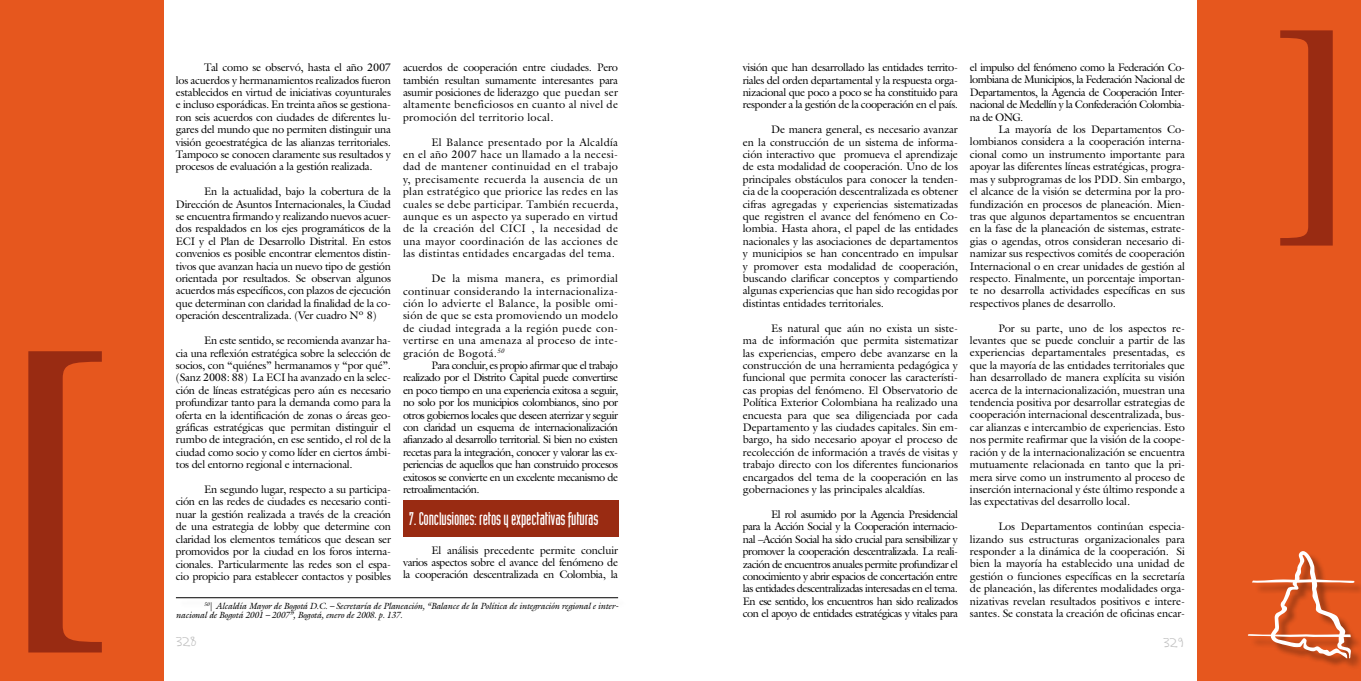
<style>
.page{position:relative;width:1361px;height:681px;background:#fff}
.page>*{position:absolute;margin:0;border:0;box-sizing:border-box;transform-origin:0 0}
.t1{font:600 350px "Times";color:#992b12}
.t2{font:600 250px "Times";color:#992b12}
.t3{font:18px "Industria Solid";letter-spacing:-.01em;color:#fff}
.t4{font:11px/12.4px "Galliard";letter-spacing:-.025em;color:#000;text-align:justify}
.t5{font:11px "Montevideo JTG";color:#c2c2c2}
.t6{font:italic 9px/9px "Galliard";letter-spacing:-.025em;color:#000}
</style>
<div class="page">
<div style="left:403px;top:500px;width:215px;height:36px;background:#992b12"></div>
<div style="left:0;top:0;width:164px;height:680px;background:#e6571e"></div>
<div style="left:1197px;top:0;width:164px;height:680px;background:#e6571e"></div>
<div style="left:1249px;top:552px;width:112px;height:117px;background:#000;opacity:.39"></div>
<hr style="left:176px;top:597px;width:442px;height:1px;background:#000">
<svg style="left:1249px;top:552px;width:105px;height:106px"></svg>
<h1 class="t1" style="left:2px;top:262px;width:118px">[</h1>
<p class="t4" style="left:176px;top:61px;width:217px;text-indent:28px">Tal como se observó, hasta el año 2007 los acuerdos y hermanamientos realizados fueron establecidos en virtud de iniciativas coyunturales e incluso esporádicas. En treinta años se gestiona&shy;ron seis acuerdos con ciudades de diferentes lu&shy;gares del mundo que no permiten distinguir una visión geoestratégica de las alianzas territoriales.<br>Tampoco se conocen claramente sus resultados y procesos de evaluación a la gestión realizada.</p>
<p class="t4" style="left:176px;top:185px;width:217px;text-indent:28px">En la actualidad, bajo la cobertura de la Dirección de Asuntos Internacionales, la Ciudad se encuentra firmando y realizando nuevos acuer&shy;dos respaldados en los ejes programáticos de la ECI y el Plan de Desarrollo Distrital. En estos convenios es posible encontrar elementos distin&shy;tivos que avanzan hacia un nuevo tipo de gestión orientada por resultados. Se observan algunos acuerdos más específicos, con plazos de ejecución que determinan con claridad la finalidad de la co&shy;operación descentralizada. (Ver cuadro Nº 8)</p>
<p class="t4" style="left:176px;top:334px;width:217px;text-indent:28px">En este sentido, se recomienda avanzar ha&shy;cia una reflexión estratégica sobre la selección de socios, con “quiénes” hermanamos y “por qué”. (Sanz 2008: 88) La ECI ha avanzado en la selec&shy;ción de líneas estratégicas pero aún es necesario profundizar tanto para la demanda como para la oferta en la identificación de zonas o áreas geo&shy;gráficas estratégicas que permitan distinguir el rumbo de integración, en ese sentido, el rol de la ciudad como socio y como líder en ciertos ámbi&shy;tos del entorno regional e internacional.</p>
<p class="t4" style="left:176px;top:482px;width:217px;text-indent:28px">En segundo lugar, respecto a su participa&shy;ción en las redes de ciudades es necesario conti&shy;nuar la gestión realizada a través de la creación de una estrategia de lobby que determine con claridad los elementos temáticos que desean ser promovidos por la ciudad en los foros interna&shy;cionales. Particularmente las redes son el espa&shy;cio propicio para establecer contactos y posibles</p>
<p class="t4" style="left:403px;top:61px;width:217px">acuerdos de cooperación entre ciudades. Pero también resultan sumamente interesantes para asumir posiciones de liderazgo que puedan ser altamente beneficiosos en cuanto al nivel de promoción del territorio local.</p>
<p class="t4" style="left:403px;top:135px;width:217px;text-indent:28px">El Balance presentado por la Alcaldía en el año 2007 hace un llamado a la necesi&shy;dad de mantener continuidad en el trabajo y, precisamente recuerda la ausencia de un plan estratégico que priorice las redes en las cuales se debe participar. También recuerda, aunque es un aspecto ya superado en virtud de la creación del CICI , la necesidad de una mayor coordinación de las acciones de las distintas entidades encargadas del tema.</p>
<p class="t4" style="left:403px;top:272px;width:217px;text-indent:28px">De la misma manera, es primordial continuar considerando la internacionaliza&shy;ción lo advierte el Balance, la posible omi&shy;sión de que se esta promoviendo un modelo de ciudad integrada a la región puede con&shy;vertirse en una amenaza al proceso de inte&shy;gración de Bogotá.<sup>50</sup></p>
<p class="t4" style="left:403px;top:359px;width:217px;text-indent:28px">Para concluir, es propio afirmar que el trabajo realizado por el Distrito Capital puede convertirse en poco tiempo en una experiencia exitosa a seguir, no solo por los municipios colombianos, sino por otros gobiernos locales que deseen aterrizar y seguir con claridad un esquema de internacionalización afianzado al desarrollo territorial. Si bien no existen recetas para la integración, conocer y valorar las ex&shy;periencias de aquellos que han construido procesos exitosos se convierte en un excelente mecanismo de retroalimentación.</p>
<h3 class="t3" style="left:409px;top:508px;width:191px">7. Conclusiones: retos y expectativas futuras</h3>
<p class="t4" style="left:403px;top:543px;width:217px;text-indent:28px">El análisis precedente permite concluir varios aspectos sobre el avance del fenómeno de la cooperación descentralizada en Colombia, la</p>
<p class="t6" style="left:176px;top:601px;width:444px;text-indent:28px"><sup>50</sup>| Alcaldía Mayor de Bogotá D.C. – Secretaría de Planeación, “Balance de la Política de integración regional e inter&shy;nacional de Bogotá 2001 – 2007”, Bogotá, enero de 2008. p. 137.</p>
<p class="t4" style="left:743px;top:61px;width:217px">visión que han desarrollado las entidades territo&shy;riales del orden departamental y la respuesta orga&shy;nizacional que poco a poco se ha constituido para responder a la gestión de la cooperación en el país.</p>
<p class="t4" style="left:743px;top:123px;width:217px;text-indent:28px">De manera general, es necesario avanzar en la construcción de un sistema de informa&shy;ción interactivo que promueva el aprendizaje de esta modalidad de cooperación. Uno de los principales obstáculos para conocer la tenden&shy;cia de la cooperación descentralizada es obtener cifras agregadas y experiencias sistematizadas que registren el avance del fenómeno en Co&shy;lombia. Hasta ahora, el papel de las entidades nacionales y las asociaciones de departamentos y municipios se han concentrado en impulsar y promover esta modalidad de cooperación, buscando clarificar conceptos y compartiendo algunas experiencias que han sido recogidas por distintas entidades territoriales.</p>
<p class="t4" style="left:743px;top:321px;width:217px;text-indent:28px">Es natural que aún no exista un siste&shy;ma de información que permita sistematizar las experiencias, empero debe avanzarse en la construcción de una herramienta pedagógica y funcional que permita conocer las característi&shy;cas propias del fenómeno. El Observatorio de Política Exterior Colombiana ha realizado una encuesta para que sea diligenciada por cada Departamento y las ciudades capitales. Sin em&shy;bargo, ha sido necesario apoyar el proceso de recolección de información a través de visitas y trabajo directo con los diferentes funcionarios encargados del tema de la cooperación en las gobernaciones y las principales alcaldías.</p>
<p class="t4" style="left:743px;top:507px;width:217px;text-indent:28px">El rol asumido por la Agencia Presidencial para la Acción Social y la Cooperación internacio&shy;nal –Acción Social ha sido crucial para sensibilizar y promover la cooperación descentralizada. La reali&shy;zación de encuentros anuales permite profundizar el conocimiento y abrir espacios de concertación entre las entidades descentralizadas interesadas en el tema.<br>En ese sentido, los encuentros han sido realizados con el apoyo de entidades estratégicas y vitales para</p>
<p class="t4" style="left:970px;top:61px;width:217px">el impulso del fenómeno como la Federación Co&shy;lombiana de Municipios, la Federación Nacional de Departamentos, la Agencia de Cooperación Inter&shy;nacional de Medellín y la Confederación Colombia&shy;na de ONG.</p>
<p class="t4" style="left:970px;top:123px;width:217px;text-indent:28px">La mayoría de los Departamentos Co&shy;lombianos considera a la cooperación interna&shy;cional como un instrumento importante para apoyar las diferentes líneas estratégicas, progra&shy;mas y subprogramas de los PDD. Sin embargo, el alcance de la visión se determina por la pro&shy;fundización en procesos de planeación. Mien&shy;tras que algunos departamentos se encuentran en la fase de la planeación de sistemas, estrate&shy;gias o agendas, otros consideran necesario di&shy;namizar sus respectivos comités de cooperación Internacional o en crear unidades de gestión al respecto. Finalmente, un porcentaje importan&shy;te no desarrolla actividades específicas en sus respectivos planes de desarrollo.</p>
<p class="t4" style="left:970px;top:321px;width:217px;text-indent:28px">Por su parte, uno de los aspectos re&shy;levantes que se puede concluir a partir de las experiencias departamentales presentadas, es que la mayoría de las entidades territoriales que han desarrollado de manera explícita su visión acerca de la internacionalización, muestran una tendencia positiva por desarrollar estrategias de cooperación internacional descentralizada, bus&shy;car alianzas e intercambio de experiencias. Esto nos permite reafirmar que la visión de la coope&shy;ración y de la internacionalización se encuentra mutuamente relacionada en tanto que la pri&shy;mera sirve como un instrumento al proceso de inserción internacional y éste último responde a las expectativas del desarrollo local.</p>
<p class="t4" style="left:970px;top:520px;width:217px;text-indent:28px">Los Departamentos continúan especia&shy;lizando sus estructuras organizacionales para responder a la dinámica de la cooperación. Si bien la mayoría ha establecido una unidad de gestión o funciones específicas en la secretaría de planeación, las diferentes modalidades orga&shy;nizativas revelan resultados positivos e intere&shy;santes. Se constata la creación de oficinas encar-</p>
<p class="t5" style="left:176px;top:632px;width:23px">328</p>
<p class="t5" style="left:1163px;top:633px;width:23px">329</p>
<h2 class="t2" style="left:1351px;top:309px;width:85px;rotate:-180deg">[</h2>
</div>
